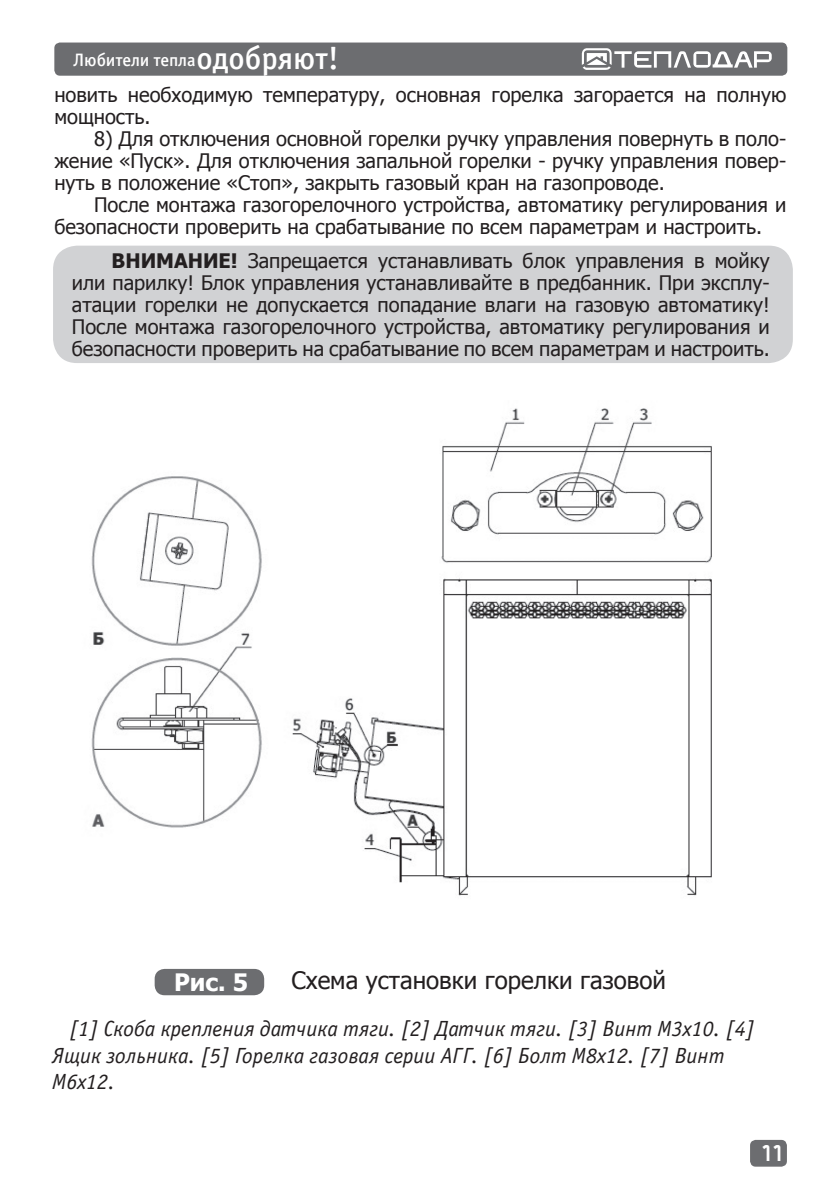
<style>
.page{position:relative;width:840px;height:1191px;background:#fff}
.page>*{position:absolute;margin:0;border:0;box-sizing:border-box;transform-origin:0 0}
.t1{font:24px "Tahoma";color:#231f20}
.t2{font:700 24px "Tahoma";color:#fff}
.t3{font:italic 22px/26.4px "Officina Sans Book C";color:#231f20}
.t4{font:20px/22px "Tahoma";color:#231f20;text-align:justify}
.t5{font:18px "Officina Sans Medium C";letter-spacing:-.005em;color:#fff}
.t6{font:16px "teplodar";color:#fff}
.s1{font-size:32px}
.s2{font-weight:700}
</style>
<div class="page">
<div style="left:749px;top:1139px;width:37px;height:27px;background:#6c6d70;border-radius:6px"></div>
<div style="left:54px;top:43px;width:732px;height:33px;background:#6c6d70;border-radius:6px"></div>
<svg style="left:581px;top:48px;width:190px;height:22px"></svg>
<div style="left:53px;top:246px;width:739px;height:117px;background:#d1d2d4;border-radius:24px"></div>
<img style="left:91px;top:408px;width:621px;height:488px">
<div style="left:154px;top:969px;width:110px;height:26px;background:#6c6d70;border-radius:10px"></div>
<p class="t5" style="left:73px;top:50px;width:267px">Любители тепла<span class="s1">одобряют!</span></p>
<p class="t4" style="left:54px;top:82px;width:733px">новить необходимую температуру, основная горелка загорается на полную мощность.</p>
<p class="t4" style="left:54px;top:126px;width:733px;text-indent:40px">8) Для отключения основной горелки ручку управления повернуть в поло&shy;жение «Пуск». Для отключения запальной горелки - ручку управления повер&shy;нуть в положение «Стоп», закрыть газовый кран на газопроводе.</p>
<p class="t4" style="left:54px;top:192px;width:733px;text-indent:40px">После монтажа газогорелочного устройства, автоматику регулирования и безопасности проверить на срабатывание по всем параметрам и настроить.</p>
<p class="t4" style="left:72px;top:249px;width:699px;text-indent:40px"><span class="s2">ВНИМАНИЕ!</span> Запрещается устанавливать блок управления в мойку или парилку! Блок управления устанавливайте в предбанник. При эксплу&shy;атации горелки не допускается попадание влаги на газовую автоматику!<br>После монтажа газогорелочного устройства, автоматику регулирования и безопасности проверить на срабатывание по всем параметрам и настроить.</p>
<p class="t2" style="left:174px;top:965px;width:75px">Рис. 5</p>
<p class="t1" style="left:291px;top:964px;width:376px">Схема установки горелки газовой</p>
<p class="t3" style="left:52px;top:1016px;width:704px;text-indent:17px">[1] Cкоба крепления датчика тяги. [2] Датчик тяги. [3] Винт М3х10. [4]<br>Ящик зольника. [5] Горелка газовая серии АГГ. [6] Болт М8х12. [7] Винт<br>М6х12.</p>
<p class="t6" style="left:758px;top:1146px;width:24px">11</p>
</div>
